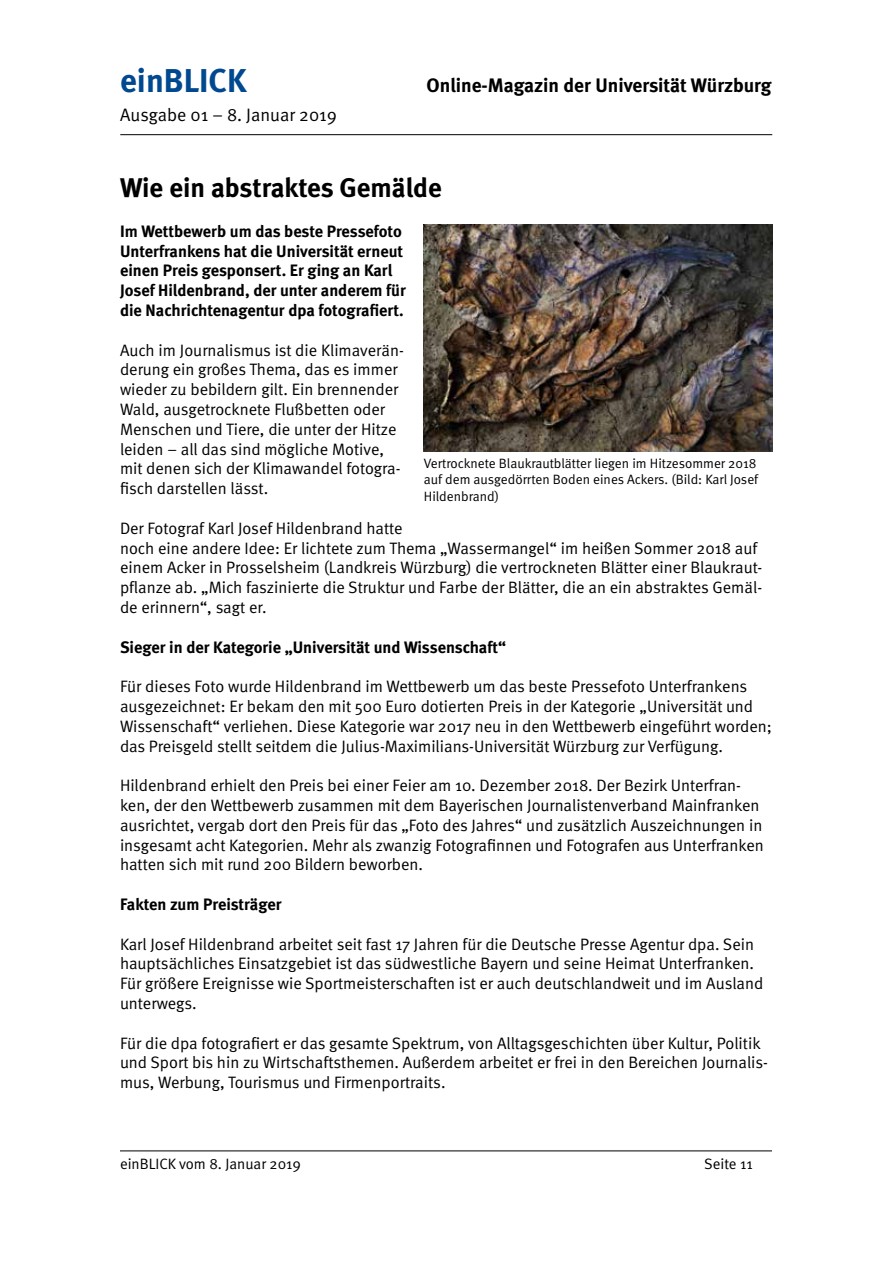
<style>
.page{position:relative;width:893px;height:1263px;background:#fff}
.page>*{position:absolute;margin:0;border:0;box-sizing:border-box;transform-origin:0 0}
.t1{font:700 33px "Meta";color:#004990}
.t2{font:700 27px "Meta";color:#000}
.t3{font:700 19.5px "Meta";color:#000}
.t4{font:18px "Meta Normal";color:#000}
.t5{font:16.5px/19.8px "Meta Normal";color:#000}
.t6{font:700 16.5px/19.8px "Meta";color:#000}
.t7{font:15px "Meta Normal";color:#000}
.t8{font:13.5px/16.2px "Meta Normal";color:#000;text-align:justify}
</style>
<div class="page">
<hr style="left:120px;top:134px;width:652px;height:1px;background:#000">
<hr style="left:120px;top:1150px;width:652px;height:1px;background:#000">
<img style="left:424px;top:224px;width:349px;height:227px">
<h1 class="t1" style="left:120px;top:61px;width:128px">einBLICK</h1>
<p class="t3" style="left:427px;top:74px;width:346px">Online-Magazin der Universität Würzburg</p>
<p class="t4" style="left:120px;top:105px;width:218px">Ausgabe 01 – 8. Januar 2019</p>
<h2 class="t2" style="left:120px;top:172px;width:323px">Wie ein abstraktes Gemälde</h2>
<p class="t6" style="left:120px;top:221px;width:287px">Im Wettbewerb um das beste Pressefoto Unterfrankens hat die Universität erneut einen Preis gesponsert. Er ging an Karl Josef Hildenbrand, der unter anderem für die Nachrichtenagentur dpa fotografiert.</p>
<p class="t5" style="left:120px;top:340px;width:285px">Auch im Journalismus ist die Klimaverän&shy;derung ein großes Thema, das es immer wieder zu bebildern gilt. Ein brennender Wald, ausgetrocknete Flußbetten oder Menschen und Tiere, die unter der Hitze leiden – all das sind mögliche Motive, mit denen sich der Klimawandel fotogra&shy;fisch darstellen lässt.</p>
<p class="t5" style="left:120px;top:518px;width:644px">Der Fotograf Karl Josef Hildenbrand hatte<br>noch eine andere Idee: Er lichtete zum Thema „Wassermangel“ im heißen Sommer 2018 auf einem Acker in Prosselsheim (Landkreis Würzburg) die vertrockneten Blätter einer Blaukraut&shy;pflanze ab. „Mich faszinierte die Struktur und Farbe der Blätter, die an ein abstraktes Gemäl&shy;de erinnern“, sagt er.</p>
<p class="t6" style="left:120px;top:637px;width:388px">Sieger in der Kategorie „Universität und Wissenschaft“</p>
<p class="t5" style="left:120px;top:676px;width:653px">Für dieses Foto wurde Hildenbrand im Wettbewerb um das beste Pressefoto Unterfrankens ausgezeichnet: Er bekam den mit 500 Euro dotierten Preis in der Kategorie „Universität und Wissenschaft“ verliehen. Diese Kategorie war 2017 neu in den Wettbewerb eingeführt worden; das Preisgeld stellt seitdem die Julius-Maximilians-Universität Würzburg zur Verfügung.</p>
<p class="t5" style="left:120px;top:775px;width:645px">Hildenbrand erhielt den Preis bei einer Feier am 10. Dezember 2018. Der Bezirk Unterfran&shy;ken, der den Wettbewerb zusammen mit dem Bayerischen Journalistenverband Mainfranken ausrichtet, vergab dort den Preis für das „Foto des Jahres“ und zusätzlich Auszeichnungen in insgesamt acht Kategorien. Mehr als zwanzig Fotografinnen und Fotografen aus Unterfranken hatten sich mit rund 200 Bildern beworben.</p>
<p class="t6" style="left:120px;top:894px;width:163px">Fakten zum Preisträger</p>
<p class="t5" style="left:120px;top:934px;width:645px">Karl Josef Hildenbrand arbeitet seit fast 17 Jahren für die Deutsche Presse Agentur dpa. Sein hauptsächliches Einsatzgebiet ist das südwestliche Bayern und seine Heimat Unterfranken.<br>Für größere Ereignisse wie Sportmeisterschaften ist er auch deutschlandweit und im Ausland unterwegs.</p>
<p class="t5" style="left:120px;top:1033px;width:649px">Für die dpa fotografiert er das gesamte Spektrum, von Alltagsgeschichten über Kultur, Politik und Sport bis hin zu Wirtschaftsthemen. Außerdem arbeitet er frei in den Bereichen Journalis&shy;mus, Werbung, Tourismus und Firmenportraits.</p>
<p class="t8" style="left:424px;top:455px;width:336px">Vertrocknete Blaukrautblätter liegen im Hitzesommer 2018 auf dem ausgedörrten Boden eines Ackers. (Bild: Karl Josef Hildenbrand)</p>
<p class="t7" style="left:120px;top:1155px;width:182px">einBLICK vom 8. Januar 2019</p>
<p class="t7" style="left:704px;top:1155px;width:50px">Seite 11</p>
</div>
